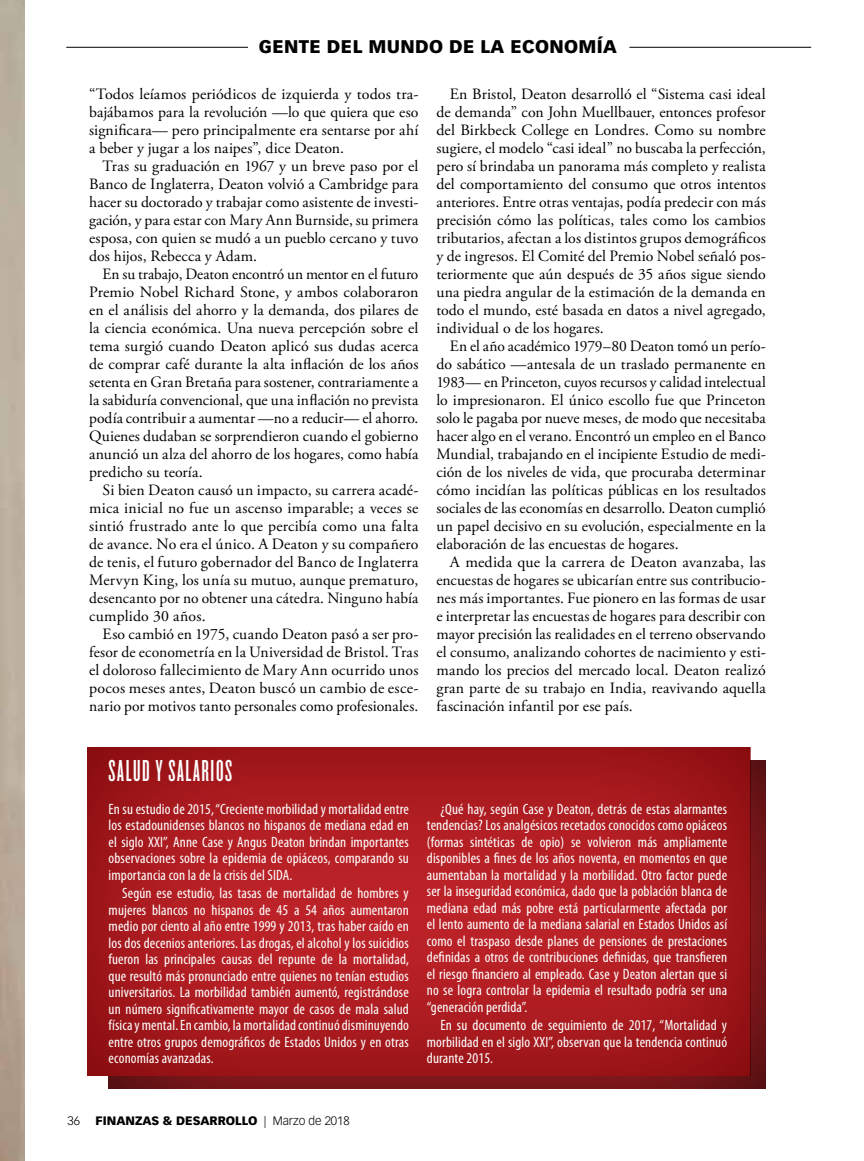
<style>
.page{position:relative;width:864px;height:1161px;background:#fff}
.page>*{position:absolute;margin:0;border:0;box-sizing:border-box;transform-origin:0 0}
.t1{font:31.5px "Knockout HTF46 Flyweight";letter-spacing:.05em;color:#fff}
.t2{font:900 18px "Vectora LT Std";letter-spacing:.02em;color:#000}
.t3{font:15.75px/18px "Adobe Garamond Pro";letter-spacing:.005em;color:#000;text-align:justify}
.t4{font:condensed 15px/16.5px "Myriad Pro";letter-spacing:.01em;color:#fff;text-align:justify}
.t5{font:900 12px "Vectora LT Std";color:#000}
.t6{font:300 12px "Vectora LT Std";color:#000}
.s1{font-weight:300}
</style>
<div class="page">
<hr style="left:66px;top:47px;width:182px;height:1px;background:#000">
<hr style="left:629px;top:47px;width:182px;height:1px;background:#000">
<div style="left:108px;top:758px;width:660px;height:331px;background:#000;opacity:.75"></div>
<svg style="left:87px;top:747px;width:665px;height:330px;background:#aa1a1f"></svg>
<p class="t2" style="left:259px;top:36px;width:360px">GENTE DEL MUNDO DE LA ECONOMÍA</p>
<p class="t3" style="left:89px;top:86px;width:331px">“Todos leíamos periódicos de izquierda y todos tra&shy;bajábamos para la revolución —lo que quiera que eso significara— pero principalmente era sentarse por ahí a beber y jugar a los naipes”, dice Deaton.</p>
<p class="t3" style="left:89px;top:158px;width:331px;text-indent:13px">Tras su graduación en 1967 y un breve paso por el Banco de Inglaterra, Deaton volvió a Cambridge para hacer su doctorado y trabajar como asistente de investi&shy;gación, y para estar con Mary Ann Burnside, su primera esposa, con quien se mudó a un pueblo cercano y tuvo dos hijos, Rebecca y Adam.</p>
<p class="t3" style="left:89px;top:266px;width:331px;text-indent:14px">En su trabajo, Deaton encontró un mentor en el futuro Premio Nobel Richard Stone, y ambos colaboraron en el análisis del ahorro y la demanda, dos pilares de la ciencia económica. Una nueva percepción sobre el tema surgió cuando Deaton aplicó sus dudas acerca de comprar café durante la alta inflación de los años setenta en Gran Bretaña para sostener, contrariamente a la sabiduría convencional, que una inflación no prevista podía contribuir a aumentar —no a reducir— el ahorro.<br>Quienes dudaban se sorprendieron cuando el gobierno anunció un alza del ahorro de los hogares, como había predicho su teoría.</p>
<p class="t3" style="left:89px;top:482px;width:331px;text-indent:14px">Si bien Deaton causó un impacto, su carrera acadé&shy;mica inicial no fue un ascenso imparable; a veces se sintió frustrado ante lo que percibía como una falta de avance. No era el único. A Deaton y su compañero de tenis, el futuro gobernador del Banco de Inglaterra Mervyn King, los unía su mutuo, aunque prematuro, desencanto por no obtener una cátedra. Ninguno había cumplido 30 años.</p>
<p class="t3" style="left:89px;top:626px;width:331px;text-indent:14px">Eso cambió en 1975, cuando Deaton pasó a ser pro&shy;fesor de econometría en la Universidad de Bristol. Tras el doloroso fallecimiento de Mary Ann ocurrido unos pocos meses antes, Deaton buscó un cambio de esce&shy;nario por motivos tanto personales como profesionales.</p>
<p class="t3" style="left:436px;top:86px;width:331px;text-indent:14px">En Bristol, Deaton desarrolló el “Sistema casi ideal de demanda” con John Muellbauer, entonces profesor del Birkbeck College en Londres. Como su nombre sugiere, el modelo “casi ideal” no buscaba la perfección, pero sí brindaba un panorama más completo y realista del comportamiento del consumo que otros intentos anteriores. Entre otras ventajas, podía predecir con más precisión cómo las políticas, tales como los cambios tributarios, afectan a los distintos grupos demográficos y de ingresos. El Comité del Premio Nobel señaló pos&shy;teriormente que aún después de 35 años sigue siendo una piedra angular de la estimación de la demanda en todo el mundo, esté basada en datos a nivel agregado, individual o de los hogares.</p>
<p class="t3" style="left:436px;top:338px;width:331px;text-indent:14px">En el año académico 1979–80 Deaton tomó un perío&shy;do sabático —antesala de un traslado permanente en 1983— en Princeton, cuyos recursos y calidad intelectual lo impresionaron. El único escollo fue que Princeton solo le pagaba por nueve meses, de modo que necesitaba hacer algo en el verano. Encontró un empleo en el Banco Mundial, trabajando en el incipiente Estudio de medi&shy;ción de los niveles de vida, que procuraba determinar cómo incidían las políticas públicas en los resultados sociales de las economías en desarrollo. Deaton cumplió un papel decisivo en su evolución, especialmente en la elaboración de las encuestas de hogares.</p>
<p class="t3" style="left:436px;top:554px;width:331px;text-indent:14px">A medida que la carrera de Deaton avanzaba, las encuestas de hogares se ubicarían entre sus contribucio&shy;nes más importantes. Fue pionero en las formas de usar e interpretar las encuestas de hogares para describir con mayor precisión las realidades en el terreno observando el consumo, analizando cohortes de nacimiento y esti&shy;mando los precios del mercado local. Deaton realizó gran parte de su trabajo en India, reavivando aquella fascinación infantil por ese país.</p>
<h1 class="t1" style="left:109px;top:756px;width:125px">SALUD Y SALARIOS</h1>
<p class="t4" style="left:109px;top:801px;width:302px">En su estudio de 2015, “Creciente morbilidad y mortalidad entre los estadounidenses blancos no hispanos de mediana edad en el siglo XXI”, Anne Case y Angus Deaton brindan importantes observaciones sobre la epidemia de opiáceos, comparando su importancia con la de la crisis del SIDA.</p>
<p class="t4" style="left:109px;top:885px;width:302px;text-indent:14px">Según ese estudio, las tasas de mortalidad de hombres y mujeres blancos no hispanos de 45 a 54 años aumentaron medio por ciento al año entre 1999 y 2013, tras haber caído en los dos decenios anteriores. Las drogas, el alcohol y los suicidios fueron las principales causas del repunte de la mortalidad, que resultó más pronunciado entre quienes no tenían estudios universitarios. La morbilidad también aumentó, registrándose un número significativamente mayor de casos de mala salud física y mental. En cambio, la mortalidad continuó disminuyendo entre otros grupos demográficos de Estados Unidos y en otras economías avanzadas.</p>
<p class="t4" style="left:427px;top:801px;width:302px;text-indent:14px">¿Qué hay, según Case y Deaton, detrás de estas alarmantes tendencias? Los analgésicos recetados conocidos como opiáceos (formas sintéticas de opio) se volvieron más ampliamente disponibles a fines de los años noventa, en momentos en que aumentaban la mortalidad y la morbilidad. Otro factor puede ser la inseguridad económica, dado que la población blanca de mediana edad más pobre está particularmente afectada por el lento aumento de la mediana salarial en Estados Unidos así como el traspaso desde planes de pensiones de prestaciones definidas a otros de contribuciones definidas, que transfieren el riesgo financiero al empleado. Case y Deaton alertan que si no se logra controlar la epidemia el resultado podría ser una “generación perdida”.</p>
<p class="t4" style="left:427px;top:1017px;width:302px;text-indent:14px">En su documento de seguimiento de 2017, “Mortalidad y morbilidad en el siglo XXI”, observan que la tendencia continuó durante 2015.</p>
<p class="t6" style="left:68px;top:1114px;width:14px">36</p>
<p class="t5" style="left:96px;top:1113px;width:256px">FINANZAS &amp; DESARROLLO <span class="s1">| Marzo de 2018</span></p>
</div>
